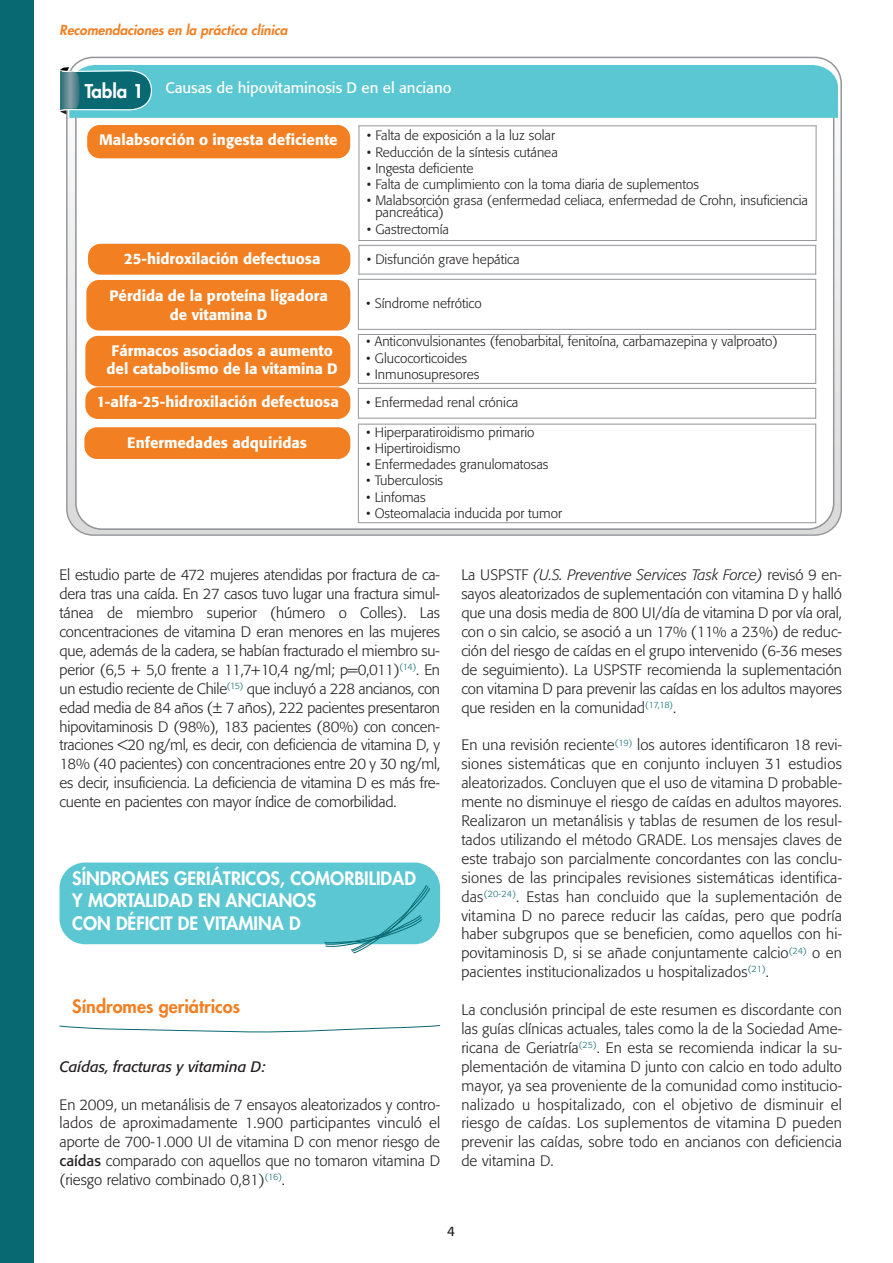
<style>
.page{position:relative;width:893px;height:1263px;background:#fff}
.page>*{position:absolute;margin:0;border:0;box-sizing:border-box;transform-origin:0 0}
.t1{font:800 18px/22.5px "Futura";color:#fff}
.t2{font:800 18px "Futura";color:#f28023}
.t3{font:300 15px/18.9px "Formata";color:#231f20;text-align:justify}
.t4{font:500 15px/18.9px "Formata";color:#fff;text-align:center}
.t5{font:15px "Formata";color:#fff}
.t6{font:italic 15px "Formata";color:#231f20}
.t7{font:300 13.5px/12px "Formata";color:#231f20}
.t8{font:italic 800 13.5px "Futura";letter-spacing:.005em;color:#f28023}
.t9{font:13.5px "Formata";color:#231f20}
.s1{font-family:"Futura";font-weight:800;font-size:18.6px}
.s2{font-weight:400}
.s3{font-style:italic}
</style>
<div class="page">
<div style="left:60px;top:862px;width:380px;height:82px;background:#5bc7d2;border-radius:26px"></div>
<svg style="left:324px;top:885px;width:107px;height:69px"></svg>
<svg style="left:59px;top:1025px;width:382px;height:8px"></svg>
<div style="left:0;top:0;width:34px;height:1263px;background:#096972"></div>
<svg style="left:66px;top:57px;width:776px;height:479px"></svg>
<svg style="left:75px;top:118px;width:759px;height:412px"></svg>
<svg style="left:60px;top:65px;width:778px;height:53px;background:#58c0cb"></svg>
<div style="left:87px;top:125px;width:263px;height:33px;background:#f28023;border-radius:13px"></div>
<div style="left:88px;top:244px;width:262px;height:31px;background:#f28023;border-radius:13px"></div>
<svg style="left:359px;top:246px;width:1px;height:28px"></svg>
<svg style="left:815px;top:246px;width:1px;height:28px"></svg>
<hr style="left:359px;top:245px;width:457px;height:1px;background:#939598">
<hr style="left:359px;top:274px;width:457px;height:1px;background:#939598">
<div style="left:86px;top:280px;width:264px;height:50px;background:#f28023;border-radius:13px"></div>
<hr style="left:358px;top:279px;width:1px;height:51px;background:#939598">
<hr style="left:815px;top:279px;width:1px;height:51px;background:#939598">
<hr style="left:358px;top:279px;width:458px;height:1px;background:#939598">
<hr style="left:358px;top:329px;width:458px;height:1px;background:#939598">
<div style="left:85px;top:336px;width:265px;height:50px;background:#f28023;border-radius:13px"></div>
<hr style="left:358px;top:334px;width:1px;height:50px;background:#939598">
<hr style="left:815px;top:334px;width:1px;height:50px;background:#939598">
<hr style="left:358px;top:334px;width:458px;height:1px;background:#939598">
<hr style="left:358px;top:383px;width:458px;height:1px;background:#939598">
<div style="left:85px;top:387px;width:265px;height:32px;background:#f28023;border-radius:13px"></div>
<hr style="left:358px;top:388px;width:1px;height:31px;background:#939598">
<hr style="left:815px;top:388px;width:1px;height:31px;background:#939598">
<hr style="left:358px;top:388px;width:458px;height:1px;background:#939598">
<hr style="left:358px;top:418px;width:458px;height:1px;background:#939598">
<div style="left:84px;top:427px;width:266px;height:32px;background:#f28023;border-radius:13px"></div>
<hr style="left:358px;top:424px;width:1px;height:99px;background:#939598">
<hr style="left:815px;top:424px;width:1px;height:99px;background:#939598">
<hr style="left:358px;top:424px;width:458px;height:1px;background:#939598">
<hr style="left:358px;top:522px;width:458px;height:1px;background:#939598">
<hr style="left:359px;top:125px;width:1px;height:116px;background:#939598">
<hr style="left:816px;top:125px;width:1px;height:116px;background:#939598">
<hr style="left:359px;top:125px;width:457px;height:1px;background:#939598">
<hr style="left:359px;top:240px;width:457px;height:1px;background:#939598">
<p class="t8" style="left:60px;top:24px;width:230px">Recomendaciones en la práctica clínica</p>
<p class="t5" style="left:85px;top:81px;width:368px"><span class="s1">Tabla 1</span> Causas de hipovitaminosis D en el anciano</p>
<p class="t4" style="left:99px;top:131px;width:240px">Malabsorción o ingesta deficiente</p>
<p class="t7" style="left:367px;top:131px;width:190px">• Falta de exposición a la luz solar</p>
<p class="t7" style="left:367px;top:147px;width:192px">• Reducción de la síntesis cutánea</p>
<p class="t7" style="left:367px;top:163px;width:108px">• Ingesta deficiente</p>
<p class="t7" style="left:367px;top:179px;width:334px">• Falta de cumplimiento con la toma diaria de suplementos</p>
<p class="t7" style="left:375px;top:196px;width:434px;text-indent:-9px">• Malabsorción grasa (enfermedad celiaca, enfermedad de Crohn, insuficiencia pancreática)</p>
<p class="t7" style="left:367px;top:224px;width:84px">• Gastrectomía</p>
<p class="t4" style="left:124px;top:250px;width:198px">25-hidroxilación defectuosa</p>
<p class="t7" style="left:367px;top:254px;width:154px">• Disfunción grave hepática</p>
<p class="t7" style="left:366px;top:298px;width:117px">• Síndrome nefrótico</p>
<p class="t4" style="left:110px;top:287px;width:220px">Pérdida de la proteína ligadora de vitamina D</p>
<p class="t7" style="left:366px;top:337px;width:413px">• Anticonvulsionantes (fenobarbital, fenitoína, carbamazepina y valproato)</p>
<p class="t7" style="left:366px;top:353px;width:103px">• Glucocorticoides</p>
<p class="t7" style="left:366px;top:369px;width:115px">• Inmunosupresores</p>
<p class="t4" style="left:107px;top:342px;width:233px">Fármacos asociados a aumento del catabolismo de la vitamina D</p>
<p class="t4" style="left:97px;top:394px;width:244px">1-alfa-25-hidroxilación defectuosa</p>
<p class="t7" style="left:366px;top:397px;width:154px">• Enfermedad renal crónica</p>
<p class="t7" style="left:366px;top:427px;width:170px">• Hiperparatiroidismo primario</p>
<p class="t7" style="left:366px;top:443px;width:96px">• Hipertiroidismo</p>
<p class="t7" style="left:366px;top:459px;width:184px">• Enfermedades granulomatosas</p>
<p class="t7" style="left:366px;top:476px;width:78px">• Tuberculosis</p>
<p class="t7" style="left:366px;top:492px;width:61px">• Linfomas</p>
<p class="t7" style="left:366px;top:508px;width:197px">• Osteomalacia inducida por tumor</p>
<p class="t4" style="left:127px;top:434px;width:181px">Enfermedades adquiridas</p>
<p class="t3" style="left:60px;top:567px;width:382px">El estudio parte de 472 mujeres atendidas por fractura de ca&shy;dera tras una caída. En 27 casos tuvo lugar una fractura simul&shy;tánea de miembro superior (húmero o Colles). Las concentraciones de vitamina D eran menores en las mujeres que, además de la cadera, se habían fracturado el miembro su&shy;perior (6,5 + 5,0 frente a 11,7+10,4 ng/ml; p=0,011)<sup>(14)</sup>. En un estudio reciente de Chile<sup>(15)</sup> que incluyó a 228 ancianos, con edad media de 84 años (± 7 años), 222 pacientes presentaron hipovitaminosis D (98%), 183 pacientes (80%) con concen&shy;traciones &lt;20 ng/ml, es decir, con deficiencia de vitamina D, y 18% (40 pacientes) con concentraciones entre 20 y 30 ng/ml, es decir, insuficiencia. La deficiencia de vitamina D es más fre&shy;cuente en pacientes con mayor índice de comorbilidad.</p>
<p class="t1" style="left:72px;top:868px;width:345px">SÍNDROMES GERIÁTRICOS, COMORBILIDAD<br>Y MORTALIDAD EN ANCIANOS<br>CON DÉFICIT DE VITAMINA D</p>
<p class="t2" style="left:72px;top:998px;width:169px">Síndromes geriátricos</p>
<p class="t6" style="left:60px;top:1060px;width:208px">Caídas, fracturas y vitamina D:</p>
<p class="t3" style="left:60px;top:1096px;width:382px">En 2009, un metanálisis de 7 ensayos aleatorizados y contro&shy;lados de aproximadamente 1.900 participantes vinculó el aporte de 700-1.000 UI de vitamina D con menor riesgo de <span class="s2">caídas</span> comparado con aquellos que no tomaron vitamina D (riesgo relativo combinado 0,81)<sup>(16)</sup>.</p>
<p class="t3" style="left:461px;top:567px;width:382px">La USPSTF <span class="s3">(U.S. Preventive Services Task Force)</span> revisó 9 en&shy;sayos aleatorizados de suplementación con vitamina D y halló que una dosis media de 800 UI/día de vitamina D por vía oral, con o sin calcio, se asoció a un 17% (11% a 23%) de reduc&shy;ción del riesgo de caídas en el grupo intervenido (6-36 meses de seguimiento). La USPSTF recomienda la suplementación con vitamina D para prevenir las caídas en los adultos mayores que residen en la comunidad<sup>(17,18)</sup>.</p>
<p class="t3" style="left:461px;top:737px;width:382px">En una revisión reciente<sup>(19)</sup> los autores identificaron 18 revi&shy;siones sistemáticas que en conjunto incluyen 31 estudios aleatorizados. Concluyen que el uso de vitamina D probable&shy;mente no disminuye el riesgo de caídas en adultos mayores.<br>Realizaron un metanálisis y tablas de resumen de los resul&shy;tados utilizando el método GRADE. Los mensajes claves de este trabajo son parcialmente concordantes con las conclu&shy;siones de las principales revisiones sistemáticas identifica&shy;das<sup>(20-24)</sup>. Estas han concluido que la suplementación de vitamina D no parece reducir las caídas, pero que podría haber subgrupos que se beneficien, como aquellos con hi&shy;povitaminosis D, si se añade conjuntamente calcio<sup>(24)</sup> o en pacientes institucionalizados u hospitalizados<sup>(21)</sup>.</p>
<p class="t3" style="left:461px;top:1001px;width:382px">La conclusión principal de este resumen es discordante con las guías clínicas actuales, tales como la de la Sociedad Ame&shy;ricana de Geriatría<sup>(25)</sup>. En esta se recomienda indicar la su&shy;plementación de vitamina D junto con calcio en todo adulto mayor, ya sea proveniente de la comunidad como institucio&shy;nalizado u hospitalizado, con el objetivo de disminuir el riesgo de caídas. Los suplementos de vitamina D pueden prevenir las caídas, sobre todo en ancianos con deficiencia de vitamina D.</p>
<p class="t9" style="left:447px;top:1225px;width:9px">4</p>
</div>
